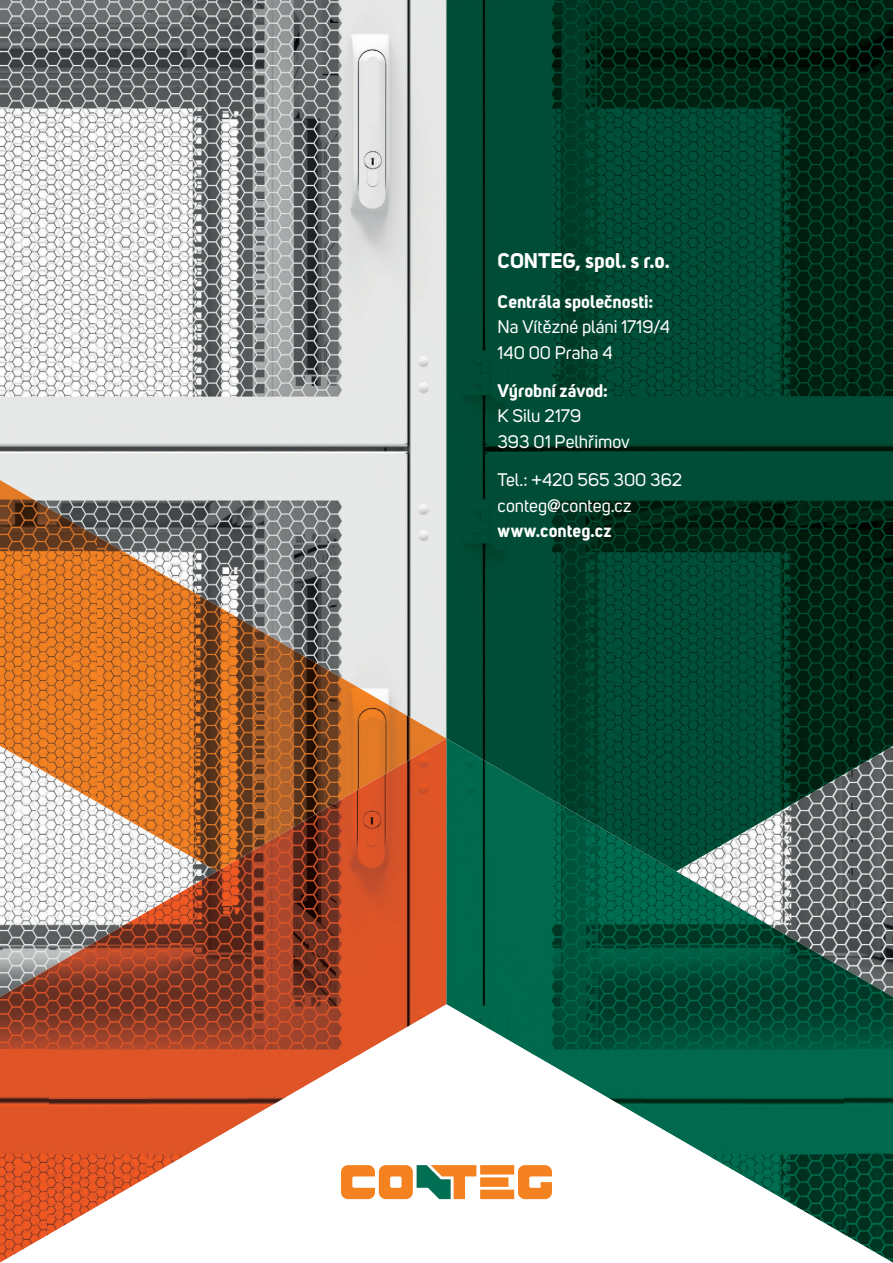
<style>
.page{position:relative;width:893px;height:1263px;background:#fff}
.page>*{position:absolute;margin:0;border:0;box-sizing:border-box;transform-origin:0 0}
.t1{font:700 21px "Uni Sans";color:#fff}
.t2{font:18px/25.5px "Uni Sans";color:#fff}
.t3{font:700 18px "Uni Sans";color:#fff}
</style>
<div class="page">
<img style="left:0;top:0;width:893px;height:948px">
<img style="left:0;top:479px;width:98px;height:316px">
<img style="left:97px;top:531px;width:101px;height:316px">
<img style="left:197px;top:592px;width:100px;height:251px">
<img style="left:297px;top:650px;width:100px;height:140px">
<img style="left:396px;top:688px;width:50px;height:51px">
<img style="left:81px;top:794px;width:17px;height:11px">
<img style="left:347px;top:739px;width:198px;height:265px">
<img style="left:247px;top:790px;width:100px;height:214px">
<img style="left:147px;top:843px;width:101px;height:161px">
<img style="left:48px;top:895px;width:100px;height:109px">
<img style="left:0;top:948px;width:48px;height:56px">
<img style="left:546px;top:0;width:347px;height:793px">
<img style="left:446px;top:0;width:100px;height:846px">
<img style="left:646px;top:792px;width:199px;height:54px">
<img style="left:446px;top:845px;width:3px;height:159px">
<img style="left:545px;top:790px;width:101px;height:214px">
<img style="left:645px;top:843px;width:101px;height:161px">
<img style="left:745px;top:895px;width:100px;height:109px">
<img style="left:845px;top:948px;width:48px;height:56px">
<svg style="left:0;top:1004px;width:893px;height:259px"></svg>
<svg style="left:341px;top:1165px;width:211px;height:34px"></svg>
<p class="t1" style="left:497px;top:253px;width:174px">CONTEG, spol. s r.o.</p>
<p class="t3" style="left:497px;top:295px;width:157px">Centrála společnosti:</p>
<p class="t2" style="left:497px;top:316px;width:174px">Na Vítězné pláni 1719/4<br>140 00 Praha 4</p>
<p class="t3" style="left:497px;top:384px;width:112px">Výrobní závod:</p>
<p class="t2" style="left:497px;top:405px;width:134px">K Silu 2179<br>393 01 Pelhřimov</p>
<p class="t2" style="left:497px;top:469px;width:186px">Tel.: +420 565 300 362 conteg@conteg.cz</p>
<p class="t3" style="left:497px;top:525px;width:115px">www.conteg.cz</p>
</div>
